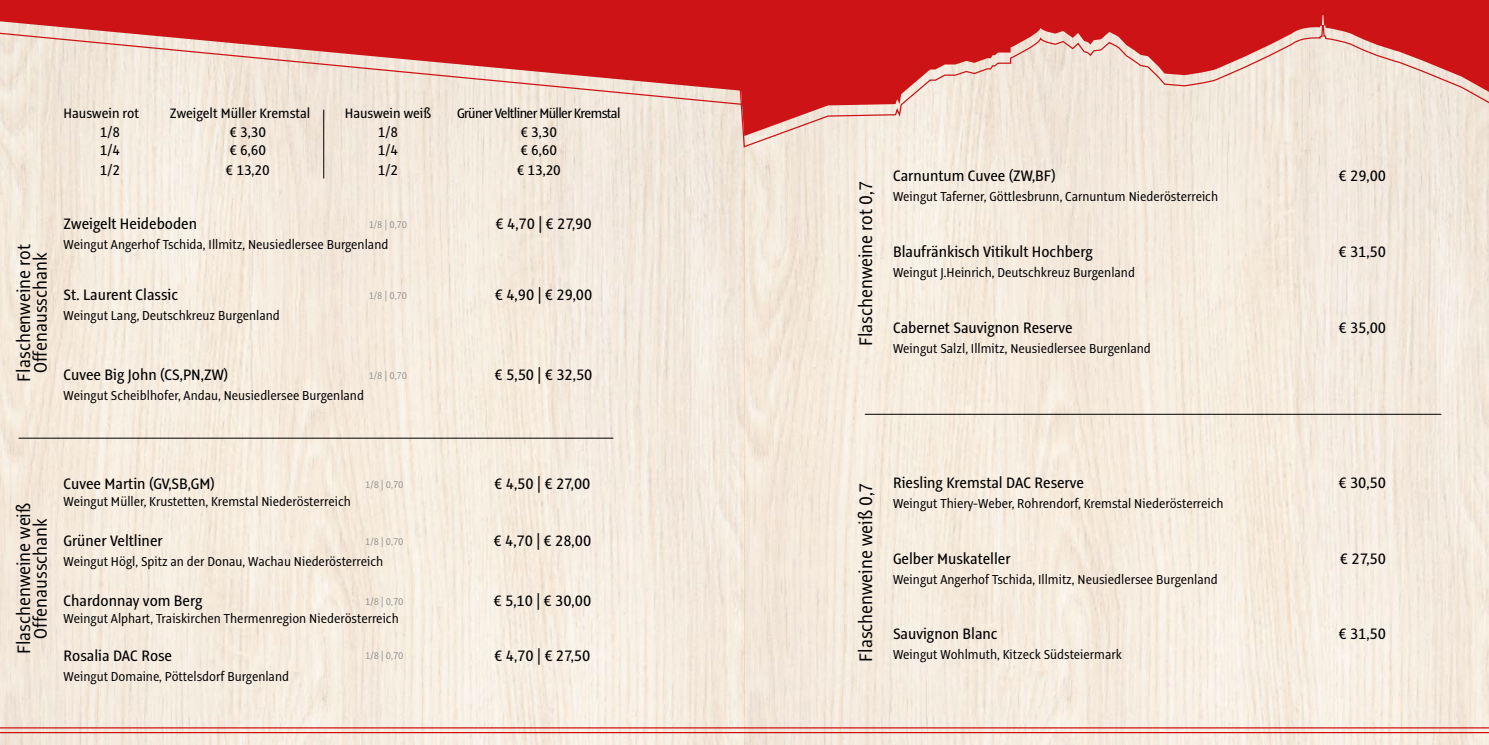
<style>
.page{position:relative;width:1489px;height:745px;background:#fff}
.page>*{position:absolute;margin:0;border:0;box-sizing:border-box;transform-origin:0 0}
.t1{font:20px/16.6px "Alto Con";color:#000;text-align:center}
.t2{font:500 16.62px "Alto Con";color:#000}
.t3{font:500 15.5px "Alto Con";color:#000}
.t4{font:500 15px "Alto Con";color:#000}
.t5{font:500 15px "Alto Con";letter-spacing:-.04em;color:#000}
.t6{font:14.25px "Alto Con";color:#000}
.t7{font:300 10.75px "Alto Con";color:#878786}
</style>
<div class="page">
<img style="left:0;top:109px;width:1488px;height:635px">
<hr style="left:0;top:726px;width:1488px;height:2px;background:#cd1316">
<svg style="left:0;top:104px;width:727px;height:5px;background:#f1e6da"></svg>
<hr style="left:0;top:731px;width:1488px;height:1px;background:#cd1316">
<svg style="left:727px;top:104px;width:761px;height:100px;background:#f2e8dc"></svg>
<svg style="left:729px;top:0;width:759px;height:192px;background:#e7aca4"></svg>
<svg style="left:0;top:0;width:881px;height:104px;background:#da625f"></svg>
<hr style="left:865px;top:413px;width:575px;height:1px;background:#000">
<hr style="left:323px;top:110px;width:1px;height:68px;background:#000">
<hr style="left:19px;top:437px;width:594px;height:1px;background:#000">
<h1 class="t1" style="left:15px;top:381px;width:139px;rotate:-90deg">Flaschenweine rot<br>Offenausschank</h1>
<p class="t4" style="left:64px;top:105px;width:77px">Hauswein rot</p>
<p class="t4" style="left:170px;top:105px;width:142px">Zweigelt Müller Kremstal</p>
<p class="t4" style="left:345px;top:105px;width:88px">Hauswein weiß</p>
<p class="t5" style="left:457px;top:105px;width:165px">Grüner Veltliner Müller Kremstal</p>
<p class="t3" style="left:100px;top:123px;width:22px">1/8</p>
<p class="t3" style="left:229px;top:123px;width:38px">€ 3,30</p>
<p class="t3" style="left:378px;top:123px;width:22px">1/8</p>
<p class="t3" style="left:520px;top:123px;width:38px">€ 3,30</p>
<p class="t3" style="left:100px;top:141px;width:22px">1/4</p>
<p class="t3" style="left:229px;top:141px;width:38px">€ 6,60</p>
<p class="t3" style="left:378px;top:141px;width:22px">1/4</p>
<p class="t3" style="left:520px;top:141px;width:38px">€ 6,60</p>
<p class="t3" style="left:100px;top:161px;width:22px">1/2</p>
<p class="t3" style="left:225px;top:161px;width:46px">€ 13,20</p>
<p class="t3" style="left:378px;top:161px;width:22px">1/2</p>
<p class="t3" style="left:516px;top:161px;width:46px">€ 13,20</p>
<p class="t2" style="left:64px;top:214px;width:135px">Zweigelt Heideboden</p>
<p class="t7" style="left:369px;top:218px;width:40px">1/8 | 0,70</p>
<p class="t2" style="left:495px;top:214px;width:98px">€ 4,70 | € 27,90</p>
<p class="t6" style="left:64px;top:236px;width:326px">Weingut Angerhof Tschida, Illmitz, Neusiedlersee Burgenland</p>
<p class="t2" style="left:64px;top:285px;width:116px">St. Laurent Classic</p>
<p class="t7" style="left:369px;top:289px;width:40px">1/8 | 0,70</p>
<p class="t2" style="left:495px;top:285px;width:99px">€ 4,90 | € 29,00</p>
<p class="t6" style="left:64px;top:307px;width:218px">Weingut Lang, Deutschkreuz Burgenland</p>
<p class="t2" style="left:64px;top:365px;width:166px">Cuvee Big John (CS,PN,ZW)</p>
<p class="t7" style="left:369px;top:369px;width:40px">1/8 | 0,70</p>
<p class="t2" style="left:494px;top:365px;width:99px">€ 5,50 | € 32,50</p>
<p class="t6" style="left:64px;top:387px;width:302px">Weingut Scheiblhofer, Andau, Neusiedlersee Burgenland</p>
<h1 class="t1" style="left:15px;top:654px;width:153px;rotate:-90deg">Flaschenweine weiß<br>Offenausschank</h1>
<p class="t2" style="left:64px;top:474px;width:153px">Cuvee Martin (GV,SB,GM)</p>
<p class="t7" style="left:365px;top:478px;width:40px">1/8 | 0,70</p>
<p class="t2" style="left:494px;top:474px;width:98px">€ 4,50 | € 27,00</p>
<p class="t6" style="left:64px;top:493px;width:289px">Weingut Müller, Krustetten, Kremstal Niederösterreich</p>
<p class="t2" style="left:64px;top:531px;width:101px">Grüner Veltliner</p>
<p class="t7" style="left:365px;top:535px;width:40px">1/8 | 0,70</p>
<p class="t2" style="left:493px;top:531px;width:99px">€ 4,70 | € 28,00</p>
<p class="t6" style="left:64px;top:553px;width:321px">Weingut Högl, Spitz an der Donau, Wachau Niederösterreich</p>
<p class="t2" style="left:64px;top:591px;width:141px">Chardonnay vom Berg</p>
<p class="t7" style="left:365px;top:595px;width:40px">1/8 | 0,70</p>
<p class="t2" style="left:493px;top:591px;width:99px">€ 5,10 | € 30,00</p>
<p class="t6" style="left:64px;top:610px;width:337px">Weingut Alphart, Traiskirchen Thermenregion Niederösterreich</p>
<p class="t2" style="left:64px;top:645px;width:110px">Rosalia DAC Rose</p>
<p class="t7" style="left:365px;top:649px;width:40px">1/8 | 0,70</p>
<p class="t2" style="left:494px;top:645px;width:98px">€ 4,70 | € 27,50</p>
<p class="t6" style="left:64px;top:667px;width:227px">Weingut Domaine, Pöttelsdorf Burgenland</p>
<h1 class="t1" style="left:857px;top:346px;width:166px;rotate:-90deg">Flaschenweine rot 0,7</h1>
<p class="t2" style="left:893px;top:166px;width:164px">Carnuntum Cuvee (ZW,BF)</p>
<p class="t2" style="left:1338px;top:166px;width:49px">€ 29,00</p>
<p class="t6" style="left:893px;top:188px;width:326px">Weingut Taferner, Göttlesbrunn, Carnuntum Niederösterreich</p>
<p class="t2" style="left:893px;top:242px;width:201px">Blaufränkisch Vitikult Hochberg</p>
<p class="t2" style="left:1338px;top:242px;width:49px">€ 31,50</p>
<p class="t6" style="left:893px;top:264px;width:243px">Weingut J.Heinrich, Deutschkreuz Burgenland</p>
<p class="t2" style="left:893px;top:317px;width:181px">Cabernet Sauvignon Reserve</p>
<p class="t2" style="left:1338px;top:317px;width:49px">€ 35,00</p>
<p class="t6" style="left:893px;top:339px;width:259px">Weingut Salzl, Illmitz, Neusiedlersee Burgenland</p>
<h1 class="t1" style="left:857px;top:661px;width:180px;rotate:-90deg">Flaschenweine weiß 0,7</h1>
<p class="t2" style="left:893px;top:473px;width:192px">Riesling Kremstal DAC Reserve</p>
<p class="t2" style="left:1338px;top:473px;width:49px">€ 30,50</p>
<p class="t6" style="left:893px;top:495px;width:332px">Weingut Thiery-Weber, Rohrendorf, Kremstal Niederösterreich</p>
<p class="t2" style="left:893px;top:548px;width:119px">Gelber Muskateller</p>
<p class="t2" style="left:1339px;top:548px;width:48px">€ 27,50</p>
<p class="t6" style="left:893px;top:570px;width:326px">Weingut Angerhof Tschida, Illmitz, Neusiedlersee Burgenland</p>
<p class="t2" style="left:893px;top:624px;width:106px">Sauvignon Blanc</p>
<p class="t2" style="left:1338px;top:624px;width:49px">€ 31,50</p>
<p class="t6" style="left:893px;top:646px;width:230px">Weingut Wohlmuth, Kitzeck Südsteiermark</p>
</div>
